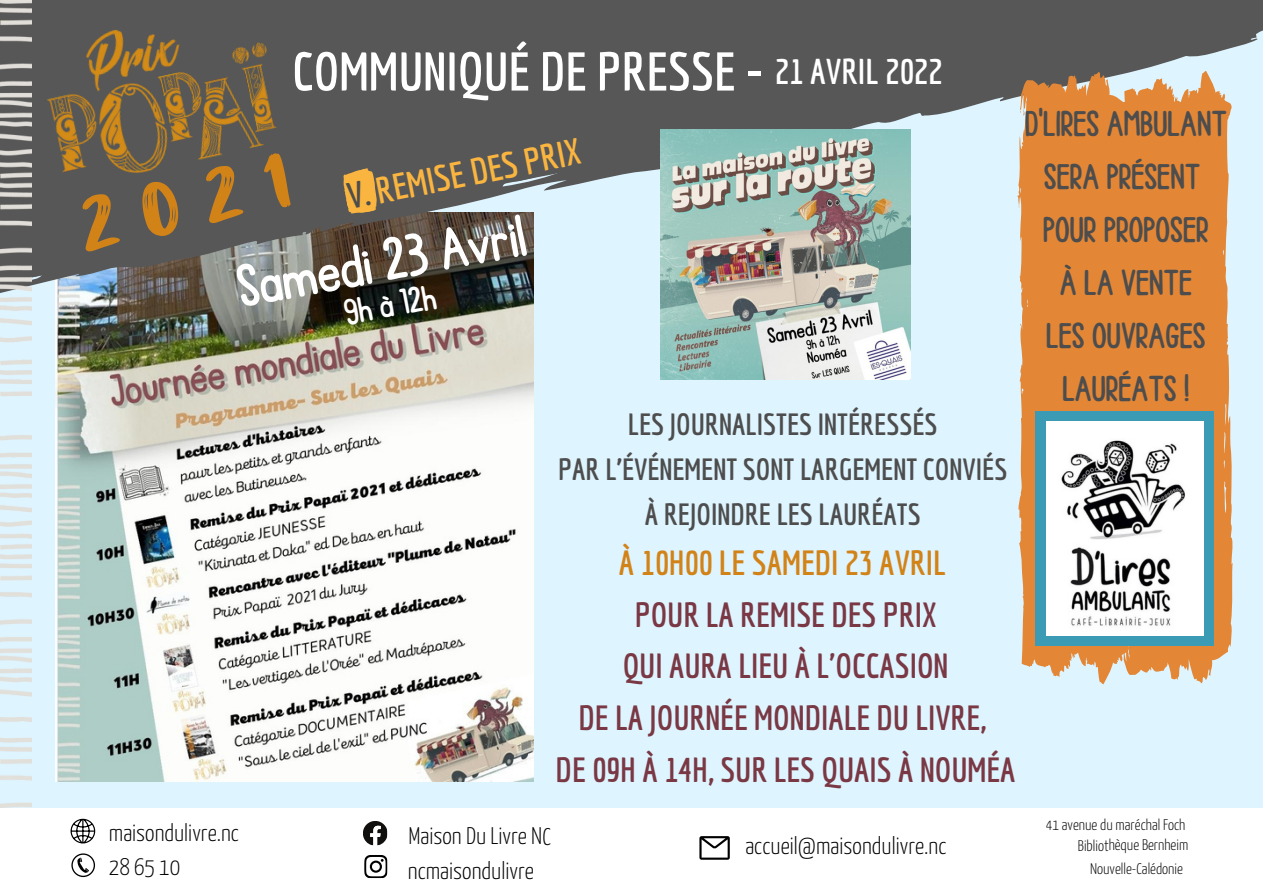
<style>
.page{position:relative;width:1263px;height:894px;background:#fff}
.page>*{position:absolute;margin:0;border:0;box-sizing:border-box;transform-origin:0 0}
.t1{font:100.5px "Better Together Script";color:#d28318}
.t2{font:62.7px "Ballpoint";color:#fff}
.t3{font:700 52.95px "Economica";color:#fff}
.t4{font:37.95px "Ballpoint";color:#4d4d4d}
.t5{font:37.8px "Ballpoint";color:#fff}
.t6{font:700 36px "Economica";color:#fab540}
.t7{font:700 34.95px "Economica";color:#fff}
.t8{font:700 34.05px "Economica";color:#793843}
.t9{font:700 34.05px "Economica";color:#d28318}
.t10{font:700 29.85px "Economica";color:#4d4d4d}
.t11{font:300 24px "Yanone Kaffeesatz";color:#000}
.t12{font:300 23.85px "Yanone Kaffeesatz";color:#000}
.t13{font:300 15.3px "Yanone Kaffeesatz";letter-spacing:-.005em;color:#000}
.s1{color:#4d4d4d}
</style>
<div class="page">
<div style="left:0;top:0;width:1263px;height:893px;background:#def4ff"></div>
<img style="left:56px;top:428px;width:478px;height:353px">
<img style="left:31px;top:0;width:1232px;height:428px">
<svg style="left:31px;top:0;width:431px;height:292px;background:#5d5b58"></svg>
<svg style="left:458px;top:0;width:798px;height:189px;background:#696c6d"></svg>
<img style="left:31px;top:0;width:274px;height:249px">
<img style="left:0;top:0;width:31px;height:808px">
<div style="left:0;top:808px;width:1263px;height:85px;background:#fff"></div>
<svg style="left:363px;top:821px;width:25px;height:24px"></svg>
<svg style="left:364px;top:855px;width:24px;height:23px"></svg>
<svg style="left:71px;top:853px;width:24px;height:23px"></svg>
<svg style="left:73px;top:854px;width:21px;height:21px"></svg>
<svg style="left:77px;top:857px;width:12px;height:15px"></svg>
<svg style="left:71px;top:818px;width:24px;height:25px"></svg>
<svg style="left:699px;top:836px;width:31px;height:23px"></svg>
<svg style="left:340px;top:167px;width:41px;height:49px;background:#b98f49"></svg>
<svg style="left:1017px;top:72px;width:103px;height:612px;fill:#e38737"></svg>
<div style="left:1035px;top:103px;width:179px;height:541px;background:#e38737"></div>
<svg style="left:1120px;top:71px;width:113px;height:612px"></svg>
<div style="left:1035px;top:411px;width:179px;height:234px;background:#3b9bb4"></div>
<img style="left:661px;top:129px;width:249px;height:250px">
<img style="left:1046px;top:421px;width:158px;height:214px">
<p class="t3" style="left:292px;top:40px;width:472px">COMMUNIQUÉ DE PRESSE -</p>
<p class="t6" style="left:343px;top:175px;width:238px;rotate:-11deg"><span class="s1">V.</span> REMISE DES PRIX</p>
<p class="t1" style="left:69px;top:185px;width:217px;rotate:-13deg">2021</p>
<p class="t2" style="left:233px;top:256px;width:293px;rotate:-10deg">Samedi 23 Avril</p>
<p class="t5" style="left:342px;top:294px;width:94px;rotate:-10deg">9h à 12h</p>
<p class="t7" style="left:775px;top:51px;width:169px">21 AVRIL 2022</p>
<p class="t10" style="left:628px;top:407px;width:311px">LES JOURNALISTES INTÉRESSÉS</p>
<p class="t10" style="left:558px;top:452px;width:451px">PAR L’ÉVÉNEMENT SONT LARGEMENT CONVIÉS</p>
<p class="t10" style="left:645px;top:497px;width:278px">À REJOINDRE LES LAURÉATS</p>
<p class="t9" style="left:619px;top:542px;width:328px">À 10H00 LE SAMEDI 23 AVRIL</p>
<p class="t8" style="left:635px;top:594px;width:303px">POUR LA REMISE DES PRIX</p>
<p class="t8" style="left:623px;top:646px;width:327px">QUI AURA LIEU À L'OCCASION</p>
<p class="t8" style="left:578px;top:697px;width:409px">DE LA JOURNÉE MONDIALE DU LIVRE,</p>
<p class="t8" style="left:556px;top:749px;width:461px">DE 09H À 14H, SUR LES QUAIS À NOUMÉA</p>
<p class="t4" style="left:1025px;top:106px;width:204px">D'LIRES AMBULANT</p>
<p class="t4" style="left:1044px;top:158px;width:158px">SERA PRÉSENT</p>
<p class="t4" style="left:1043px;top:211px;width:167px">POUR PROPOSER</p>
<p class="t4" style="left:1060px;top:264px;width:134px">À LA VENTE</p>
<p class="t4" style="left:1046px;top:317px;width:161px">LES OUVRAGES</p>
<p class="t4" style="left:1062px;top:370px;width:129px">LAURÉATS !</p>
<p class="t12" style="left:109px;top:823px;width:131px">maisondulivre.nc</p>
<p class="t12" style="left:109px;top:857px;width:73px">28 65 10</p>
<p class="t11" style="left:408px;top:826px;width:144px">Maison Du Livre NC</p>
<p class="t11" style="left:745px;top:836px;width:203px">accueil@maisondulivre.nc</p>
<p class="t13" style="left:1046px;top:818px;width:141px">41 avenue du maréchal Foch</p>
<p class="t13" style="left:1078px;top:838px;width:112px">Bibliothèque Bernheim</p>
<p class="t11" style="left:408px;top:860px;width:128px">ncmaisondulivre</p>
<p class="t13" style="left:1090px;top:862px;width:94px">Nouvelle-Calédonie</p>
</div>
